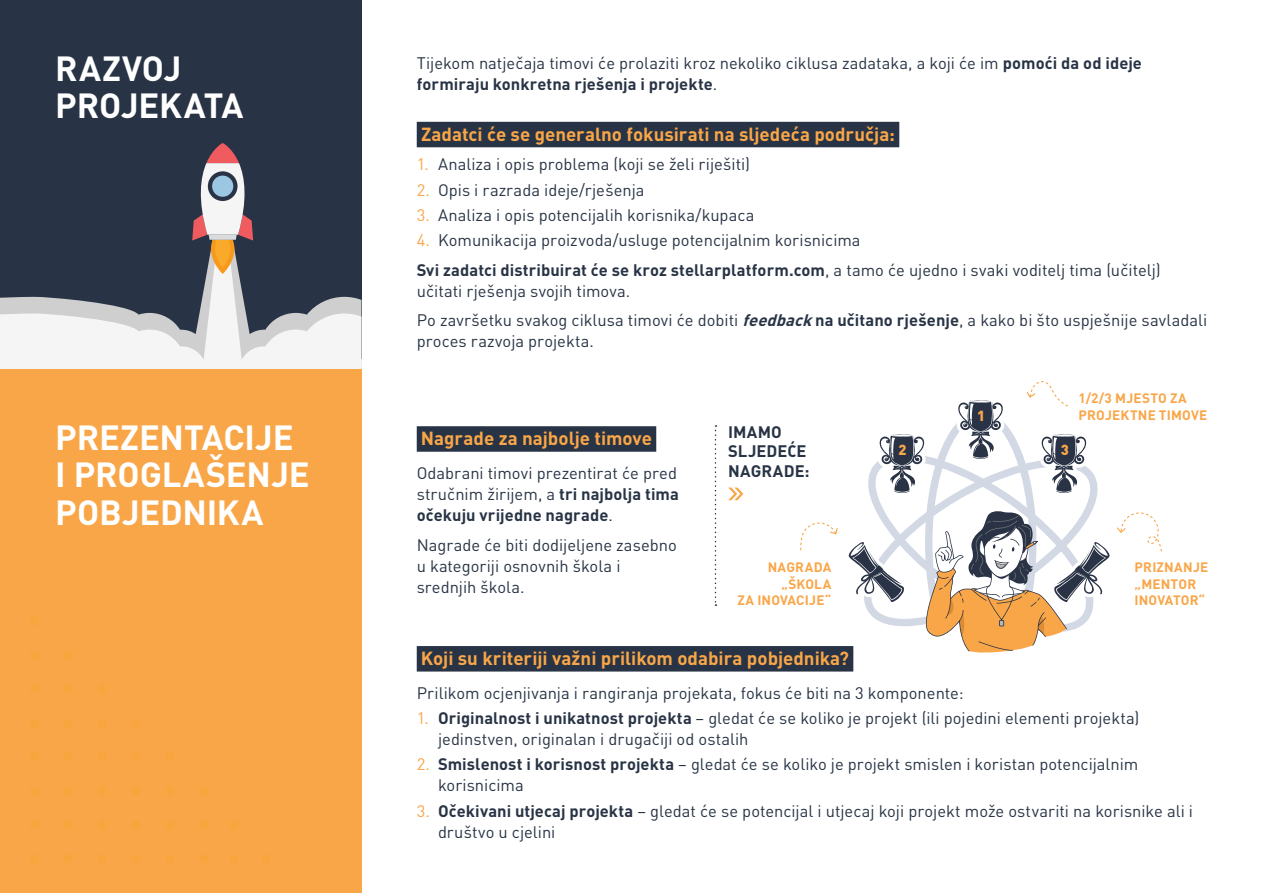
<style>
.page{position:relative;width:1263px;height:893px;background:#fff}
.page>*{position:absolute;margin:0;border:0;box-sizing:border-box;transform-origin:0 0}
.t1{font:700 34.5px/37.5px "DINX";letter-spacing:-.005em;color:#fff}
.t2{font:700 18.75px "DINX";color:#f9a648}
.t3{font:16.5px/21px "DINX";color:#283445}
.t4{font:700 16.5px/19.5px "DINX";color:#283445}
.t5{font:900 14.4px "DINX";color:#f9a649}
.t6{font:700 13.5px/16.5px "DINX";letter-spacing:.01em;color:#f9a648}
.s1{font-weight:700}
.s2{color:#f9a648}
.s3{font-weight:700;font-style:italic}
</style>
<div class="page">
<div style="left:0;top:0;width:361px;height:358px;background:#283445"></div>
<div style="left:0;top:368px;width:361px;height:525px;background:#f9a648"></div>
<div style="left:417px;top:122px;width:482px;height:25px;background:#283445"></div>
<div style="left:417px;top:426px;width:239px;height:26px;background:#283445"></div>
<div style="left:417px;top:646px;width:436px;height:26px;background:#283445"></div>
<div style="left:30px;top:854px;width:9px;height:9px;background:#f9a53e;border-radius:50%"></div>
<div style="left:64px;top:854px;width:9px;height:9px;background:#f9a53e;border-radius:50%"></div>
<div style="left:98px;top:854px;width:9px;height:9px;background:#f9a53e;border-radius:50%"></div>
<div style="left:131px;top:854px;width:10px;height:9px;background:#f9a53e;border-radius:50%"></div>
<div style="left:165px;top:854px;width:10px;height:9px;background:#f9a53e;border-radius:50%"></div>
<div style="left:199px;top:854px;width:9px;height:9px;background:#f9a53e;border-radius:50%"></div>
<div style="left:30px;top:820px;width:9px;height:9px;background:#f9a53e;border-radius:50%"></div>
<div style="left:64px;top:820px;width:9px;height:9px;background:#f9a53e;border-radius:50%"></div>
<div style="left:98px;top:820px;width:9px;height:9px;background:#f9a53e;border-radius:50%"></div>
<div style="left:131px;top:820px;width:10px;height:9px;background:#f9a53e;border-radius:50%"></div>
<div style="left:165px;top:820px;width:10px;height:9px;background:#f9a53e;border-radius:50%"></div>
<div style="left:199px;top:820px;width:9px;height:9px;background:#f9a53e;border-radius:50%"></div>
<div style="left:230px;top:854px;width:9px;height:9px;background:#f9a53e;border-radius:50%"></div>
<div style="left:262px;top:854px;width:9px;height:9px;background:#f9a53e;border-radius:50%"></div>
<div style="left:230px;top:820px;width:9px;height:9px;background:#f9a53e;border-radius:50%"></div>
<div style="left:30px;top:786px;width:9px;height:9px;background:#f9a53e;border-radius:50%"></div>
<div style="left:64px;top:786px;width:9px;height:9px;background:#f9a53e;border-radius:50%"></div>
<div style="left:98px;top:786px;width:9px;height:9px;background:#f9a53e;border-radius:50%"></div>
<div style="left:131px;top:786px;width:10px;height:9px;background:#f9a53e;border-radius:50%"></div>
<div style="left:165px;top:786px;width:10px;height:9px;background:#f9a53e;border-radius:50%"></div>
<div style="left:199px;top:786px;width:9px;height:9px;background:#f9a53e;border-radius:50%"></div>
<div style="left:30px;top:752px;width:9px;height:10px;background:#f9a53e;border-radius:50%"></div>
<div style="left:64px;top:752px;width:9px;height:10px;background:#f9a53e;border-radius:50%"></div>
<div style="left:98px;top:752px;width:9px;height:10px;background:#f9a53e;border-radius:50%"></div>
<div style="left:131px;top:752px;width:10px;height:10px;background:#f9a53e;border-radius:50%"></div>
<div style="left:165px;top:752px;width:10px;height:10px;background:#f9a53e;border-radius:50%"></div>
<div style="left:30px;top:718px;width:9px;height:10px;background:#f9a53e;border-radius:50%"></div>
<div style="left:64px;top:718px;width:9px;height:10px;background:#f9a53e;border-radius:50%"></div>
<div style="left:98px;top:718px;width:9px;height:10px;background:#f9a53e;border-radius:50%"></div>
<div style="left:131px;top:718px;width:10px;height:10px;background:#f9a53e;border-radius:50%"></div>
<div style="left:30px;top:685px;width:9px;height:9px;background:#f9a53e;border-radius:50%"></div>
<div style="left:64px;top:685px;width:9px;height:9px;background:#f9a53e;border-radius:50%"></div>
<div style="left:98px;top:685px;width:9px;height:9px;background:#f9a53e;border-radius:50%"></div>
<div style="left:30px;top:651px;width:9px;height:9px;background:#f9a53e;border-radius:50%"></div>
<div style="left:64px;top:651px;width:9px;height:9px;background:#f9a53e;border-radius:50%"></div>
<div style="left:30px;top:617px;width:9px;height:9px;background:#f9a53e;border-radius:50%"></div>
<svg style="left:0;top:143px;width:361px;height:225px"></svg>
<svg style="left:865px;top:426px;width:233px;height:201px"></svg>
<svg style="left:1037px;top:431px;width:53px;height:65px"></svg>
<svg style="left:875px;top:431px;width:53px;height:65px"></svg>
<svg style="left:954px;top:400px;width:53px;height:62px"></svg>
<svg style="left:848px;top:539px;width:64px;height:66px"></svg>
<svg style="left:924px;top:510px;width:238px;height:143px"></svg>
<svg style="left:1026px;top:381px;width:42px;height:26px"></svg>
<svg style="left:800px;top:522px;width:38px;height:28px"></svg>
<svg style="left:715px;top:425px;width:1px;height:181px"></svg>
<svg style="left:728px;top:487px;width:15px;height:13px"></svg>
<h1 class="t1" style="left:55px;top:48px;width:190px">RAZVOJ<br>PROJEKATA</h1>
<h1 class="t1" style="left:55px;top:417px;width:256px">PREZENTACIJE<br>I PROGLAŠENJE<br>POBJEDNIKA</h1>
<p class="t3" style="left:417px;top:52px;width:727px">Tijekom natječaja timovi će prolaziti kroz nekoliko ciklusa zadataka, a koji će im <span class="s1">pomoći da od ideje formiraju konkretna rješenja i projekte</span>.</p>
<p class="t2" style="left:421px;top:122px;width:475px">Zadatci će se generalno fokusirati na sljedeća područja:</p>
<p class="t3" style="left:417px;top:154px;width:335px"><span class="s2">1.</span> Analiza i opis problema (koji se želi riješiti)</p>
<p class="t3" style="left:417px;top:179px;width:229px"><span class="s2">2.</span> Opis i razrada ideje/rješenja</p>
<p class="t3" style="left:417px;top:204px;width:339px"><span class="s2">3.</span> Analiza i opis potencijalih korisnika/kupaca</p>
<p class="t3" style="left:417px;top:225px;width:745px;line-height:29.5px"><span class="s2">4.</span> Komunikacija proizvoda/usluge potencijalnim korisnicima<br><span class="s1">Svi zadatci distribuirat će se kroz stellarplatform.com</span>, a tamo će ujedno i svaki voditelj tima (učitelj)</p>
<p class="t3" style="left:417px;top:276px;width:792px;line-height:29.5px">učitati rješenja svojih timova.<br>Po završetku svakog ciklusa timovi će dobiti <span class="s3">feedback</span><span class="s1">na učitano rješenje</span>, a kako bi što uspješnije savladali</p>
<p class="t3" style="left:417px;top:330px;width:179px">proces razvoja projekta.</p>
<p class="t2" style="left:421px;top:426px;width:232px">Nagrade za najbolje timove</p>
<p class="t3" style="left:417px;top:462px;width:264px;text-align:justify">Odabrani timovi prezentirat će pred stručnim žirijem, a <span class="s1">tri najbolja tima očekuju vrijedne nagrade</span>.</p>
<p class="t3" style="left:417px;top:534px;width:262px">Nagrade će biti dodijeljene zasebno u kategoriji osnovnih škola i srednjih škola.</p>
<p class="t4" style="left:728px;top:421px;width:83px">IMAMO<br>SLJEDEĆE<br>NAGRADE:</p>
<p class="t5" style="left:977px;top:406px;width:10px">1</p>
<p class="t5" style="left:898px;top:440px;width:10px">2</p>
<p class="t5" style="left:1061px;top:440px;width:10px">3</p>
<p class="t6" style="left:1078px;top:390px;width:130px">1/2/3 MJESTO ZA<br>PROJEKTNE TIMOVE</p>
<p class="t6" style="left:737px;top:558px;width:95px;text-align:right">NAGRADA „ŠKOLA<br>ZA INOVACIJE“</p>
<p class="t6" style="left:1135px;top:558px;width:75px">PRIZNANJE „MENTOR<br>INOVATOR“</p>
<p class="t2" style="left:421px;top:646px;width:430px">Koji su kriteriji važni prilikom odabira pobjednika?</p>
<p class="t3" style="left:417px;top:682px;width:548px">Prilikom ocjenjivanja i rangiranja projekata, fokus će biti na 3 komponente:</p>
<p class="t3" style="left:438px;top:707px;width:703px;text-indent:-21px"><span class="s2">1.</span> <span class="s1">Originalnost i unikatnost projekta</span> – gledat će se koliko je projekt (ili pojedini elementi projekta) jedinstven, originalan i drugačiji od ostalih</p>
<p class="t3" style="left:438px;top:754px;width:702px;text-indent:-21px"><span class="s2">2.</span> <span class="s1">Smislenost i korisnost projekta</span> – gledat će se koliko je projekt smislen i koristan potencijalnim korisnicima</p>
<p class="t3" style="left:438px;top:800px;width:757px;text-indent:-21px"><span class="s2">3.</span> <span class="s1">Očekivani utjecaj projekta</span> – gledat će se potencijal i utjecaj koji projekt može ostvariti na korisnike ali i društvo u cjelini</p>
</div>
